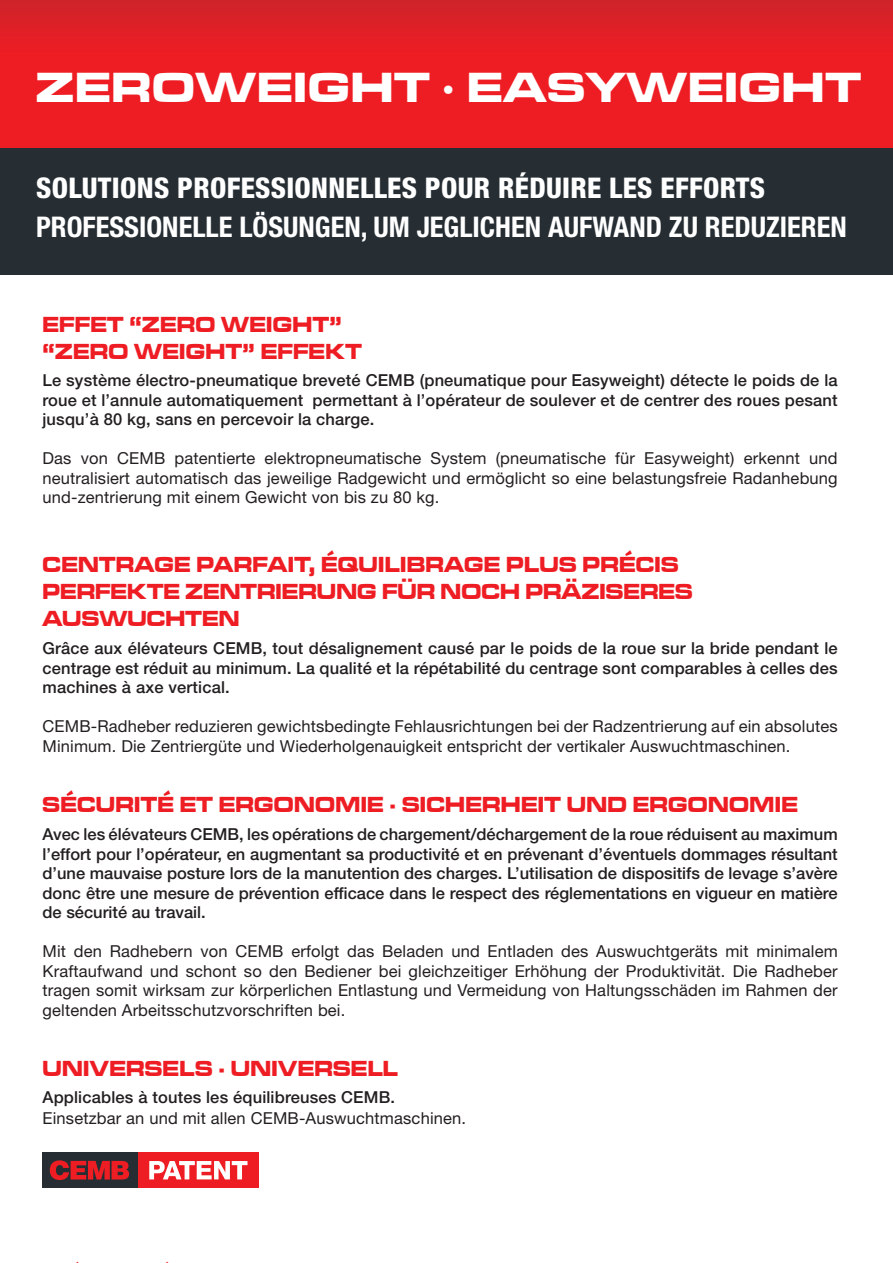
<style>
.page{position:relative;width:893px;height:1263px;background:#fff}
.page>*{position:absolute;margin:0;border:0;box-sizing:border-box;transform-origin:0 0}
.t1{font:43.5px "Microgramma D Bold Exte";letter-spacing:.03em;color:#fff}
.t2{font:700 condensed 28.5px "Helvetica Neue LT Std";color:#fff}
.t3{font:800 condensed 28.5px "Helvetica Neue LT Std";letter-spacing:.01em;color:#fff}
.t4{font:22.5px/27px "Microgramma D Bold Exte";letter-spacing:.02em;color:#ee1d23;scale:.9 1}
.t5{font:500 16.5px/19.5px "Helvetica Neue LT Std";letter-spacing:.01em;color:#231f20;text-align:justify}
.t6{font:16.5px/19.5px "Helvetica Neue LT Std";letter-spacing:.01em;color:#231f20;text-align:justify}
.s1{font-family:"Helvetica Neue LT Std";font-weight:700;font-stretch:condensed}
</style>
<div class="page">
<div style="left:0;top:148px;width:893px;height:127px;background:#262e34"></div>
<div style="left:0;top:0;width:893px;height:148px;background:linear-gradient(to bottom,#db2127,#f51c21)"></div>
<div style="left:138px;top:1152px;width:121px;height:36px;background:#ee1d23"></div>
<div style="left:43px;top:1152px;width:95px;height:36px;background:#262e34"></div>
<svg style="left:50px;top:1160px;width:79px;height:20px"></svg>
<svg style="left:149px;top:1161px;width:98px;height:18px"></svg>
<p class="t1" style="left:36px;top:58px;width:826px">ZEROWEIGHT <span class="s1">·</span> EASYWEIGHT</p>
<p class="t3" style="left:36px;top:170px;width:730px">SOLUTIONS PROFESSIONNELLES POUR RÉDUIRE LES EFFORTS</p>
<p class="t2" style="left:36px;top:210px;width:812px">PROFESSIONELLE LÖSUNGEN, UM JEGLICHEN AUFWAND ZU REDUZIEREN</p>
<p class="t4" style="left:43px;top:311px;width:334px">EFFET “ZERO WEIGHT”</p>
<p class="t4" style="left:43px;top:338px;width:356px">“ZERO WEIGHT” EFFEKT</p>
<p class="t5" style="left:43px;top:370px;width:797px">Le système électro-pneumatique breveté CEMB (pneumatique pour Easyweight) détecte le poids de la roue et l’annule automatiquement permettant à l’opérateur de soulever et de centrer des roues pesant jusqu’à 80 kg, sans en percevoir la charge.</p>
<p class="t6" style="left:43px;top:448px;width:797px">Das von CEMB patentierte elektropneumatische System (pneumatische für Easyweight) erkennt und neutralisiert automatisch das jeweilige Radgewicht und ermöglicht so eine belastungsfreie Radanhebung und-zentrierung mit einem Gewicht von bis zu 80 kg.</p>
<p class="t4" style="left:43px;top:550px;width:708px">CENTRAGE PARFAIT, ÉQUILIBRAGE PLUS PRÉCIS</p>
<p class="t4" style="left:43px;top:577px;width:724px">PERFEKTE ZENTRIERUNG FÜR NOCH PRÄZISERES<br>AUSWUCHTEN</p>
<p class="t5" style="left:43px;top:638px;width:797px">Grâce aux élévateurs CEMB, tout désalignement causé par le poids de la roue sur la bride pendant le centrage est réduit au minimum. La qualité et la répétabilité du centrage sont comparables à celles des machines à axe vertical.</p>
<p class="t6" style="left:43px;top:716px;width:797px">CEMB-Radheber reduzieren gewichtsbedingte Fehlausrichtungen bei der Radzentrierung auf ein absolutes<br>Minimum. Die Zentriergüte und Wiederholgenauigkeit entspricht der vertikaler Auswuchtmaschinen.</p>
<p class="t4" style="left:43px;top:790px;width:840px">SÉCURITÉ ET ERGONOMIE · SICHERHEIT UND ERGONOMIE</p>
<p class="t5" style="left:43px;top:824px;width:797px">Avec les élévateurs CEMB, les opérations de chargement/déchargement de la roue réduisent au maximum l’effort pour l’opérateur, en augmentant sa productivité et en prévenant d’éventuels dommages résultant d’une mauvaise posture lors de la manutention des charges. L’utilisation de dispositifs de levage s’avère donc être une mesure de prévention efficace dans le respect des réglementations en vigueur en matière de sécurité au travail.</p>
<p class="t6" style="left:43px;top:941px;width:797px">Mit den Radhebern von CEMB erfolgt das Beladen und Entladen des Auswuchtgeräts mit minimalem Kraftaufwand und schont so den Bediener bei gleichzeitiger Erhöhung der Produktivität. Die Radheber tragen somit wirksam zur körperlichen Entlastung und Vermeidung von Haltungsschäden im Rahmen der geltenden Arbeitsschutzvorschriften bei.</p>
<p class="t4" style="left:43px;top:1054px;width:396px">UNIVERSELS · UNIVERSELL</p>
<p class="t5" style="left:43px;top:1087px;width:354px">Applicables à toutes les équilibreuses CEMB.</p>
<p class="t6" style="left:43px;top:1108px;width:425px">Einsetzbar an und mit allen CEMB-Auswuchtmaschinen.</p>
</div>
